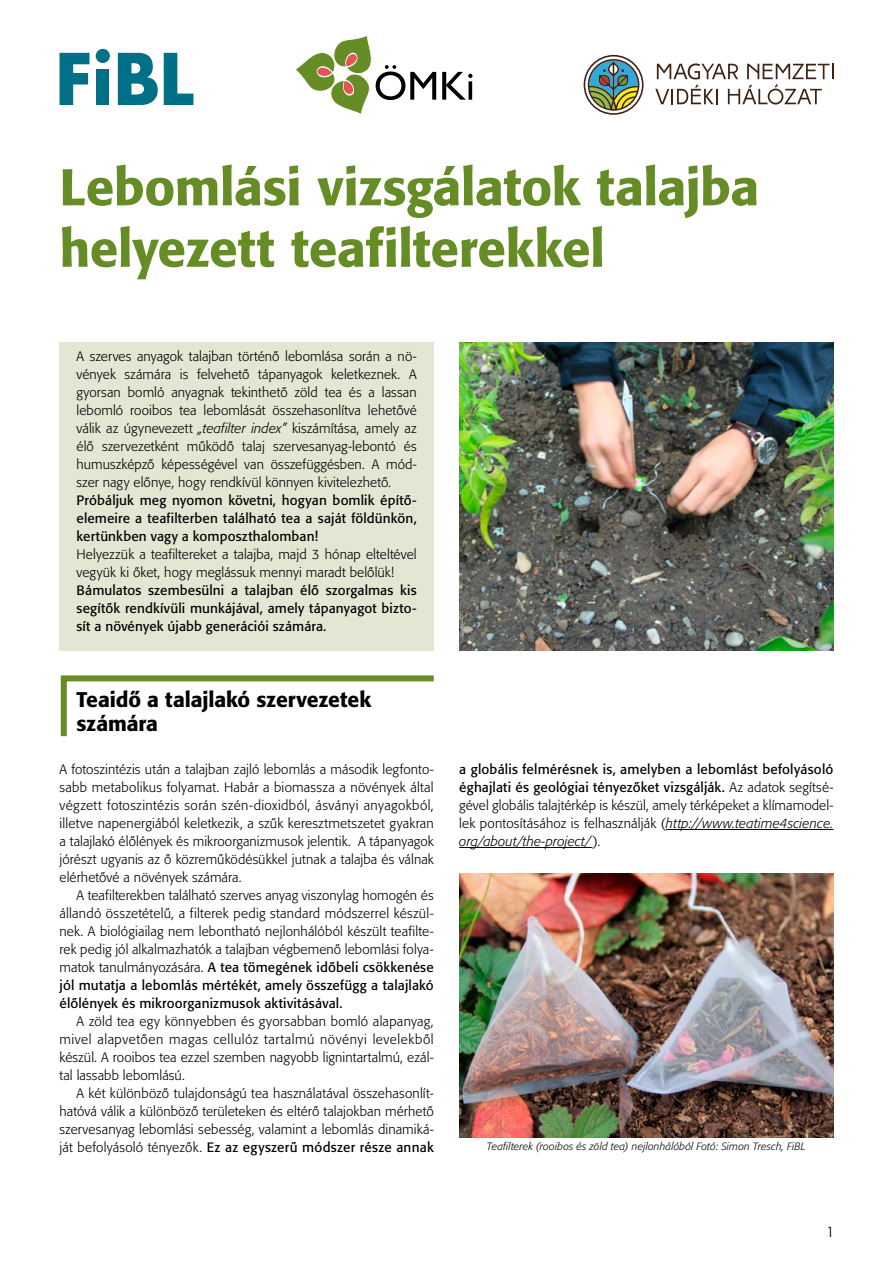
<style>
.page{position:relative;width:893px;height:1263px;background:#fff}
.page>*{position:absolute;margin:0;border:0;box-sizing:border-box;transform-origin:0 0}
.t1{font:500 51px/61.5px "Formata";letter-spacing:-.01em;color:#658c25}
.t2{font:500 21px/24px "Formata";letter-spacing:-.005em;color:#000}
.t3{font:300 15px "Formata";color:#000}
.t4{font:300 13.5px/18px "Formata";letter-spacing:.01em;color:#000;text-align:justify}
.t5{font:13.5px/18px "Formata";letter-spacing:.01em;color:#000;text-align:justify}
.t6{font:italic 300 10.5px "Formata";letter-spacing:.015em;color:#000}
.s1{font-style:italic}
.s2{font-weight:400}
</style>
<div class="page">
<img style="left:459px;top:342px;width:374px;height:309px">
<svg style="left:60px;top:675px;width:374px;height:62px"></svg>
<div style="left:60px;top:342px;width:374px;height:309px;background:#e2e6d2"></div>
<svg style="left:442px;top:72px;width:30px;height:28px"></svg>
<svg style="left:296px;top:35px;width:140px;height:79px"></svg>
<svg style="left:655px;top:63px;width:178px;height:42px"></svg>
<svg style="left:584px;top:55px;width:59px;height:60px"></svg>
<hr style="left:666px;top:829px;width:167px;height:1px;background:#000">
<hr style="left:459px;top:847px;width:133px;height:1px;background:#000">
<img style="left:459px;top:873px;width:374px;height:264px">
<svg style="left:118px;top:53px;width:40px;height:52px"></svg>
<div style="left:96px;top:49px;width:14px;height:14px;background:#007087;border-radius:50%"></div>
<svg style="left:60px;top:53px;width:30px;height:52px"></svg>
<svg style="left:164px;top:53px;width:29px;height:52px"></svg>
<div style="left:97px;top:69px;width:12px;height:36px;background:#007087"></div>
<h1 class="t1" style="left:60px;top:156px;width:701px">Lebomlási vizsgálatok talajba helyezett teafilterekkel</h1>
<p class="t4" style="left:77px;top:347px;width:342px">A szerves anyagok talajban történő lebomlása során a nö&shy;vények számára is felvehető tápanyagok keletkeznek. A gyorsan bomló anyagnak tekinthető zöld tea és a lassan lebomló rooibos tea lebomlását összehasonlítva lehetővé válik az úgynevezett <span class="s1">„teafilter index”</span> kiszámítása, amely az élő szervezetként működő talaj szervesanyag-lebontó és humuszképző képességével van összefüggésben. A mód&shy;szer nagy előnye, hogy rendkívül könnyen kivitelezhető.</p>
<p class="t5" style="left:77px;top:491px;width:342px">Próbáljuk meg nyomon követni, hogyan bomlik építő&shy;elemeire a teafilterben található tea a saját földünkön, kertünkben vagy a komposzthalomban!</p>
<p class="t4" style="left:77px;top:545px;width:342px">Helyezzük a teafiltereket a talajba, majd 3 hónap elteltével vegyük ki őket, hogy meglássuk mennyi maradt belőlük!</p>
<p class="t5" style="left:77px;top:581px;width:342px">Bámulatos szembesülni a talajban élő szorgalmas kis segítők rendkívüli munkájával, amely tápanyagot bizto&shy;sít a növények újabb generációi számára.</p>
<h2 class="t2" style="left:77px;top:687px;width:296px">Teaidő a talajlakó szervezetek számára</h2>
<p class="t4" style="left:60px;top:760px;width:376px">A fotoszintézis után a talajban zajló lebomlás a második legfonto&shy;sabb metabolikus folyamat. Habár a biomassza a növények által végzett fotoszintézis során szén-dioxidból, ásványi anyagokból, illetve napenergiából keletkezik, a szűk keresztmetszetet gyakran a talajlakó élőlények és mikroorganizmusok jelentik. A tápanyagok jórészt ugyanis az ő közreműködésükkel jutnak a talajba és válnak elérhetővé a növények számára.</p>
<p class="t4" style="left:60px;top:886px;width:376px;text-indent:17px">A teafilterekben található szerves anyag viszonylag homogén és állandó összetételű, a filterek pedig standard módszerrel készül&shy;nek. A biológiailag nem lebontható nejlonhálóból készült teafilte&shy;rek pedig jól alkalmazhatók a talajban végbemenő lebomlási folya&shy;matok tanulmányozására. <span class="s2">A tea tömegének időbeli csökkenése jól mutatja a lebomlás mértékét, amely összefügg a talajlakó élőlények és mikroorganizmusok aktivitásával.</span></p>
<p class="t4" style="left:60px;top:1012px;width:376px;text-indent:17px">A zöld tea egy könnyebben és gyorsabban bomló alapanyag, mivel alapvetően magas cellulóz tartalmú növényi levelekből készül. A rooibos tea ezzel szemben nagyobb lignintartalmú, ezál&shy;tal lassabb lebomlású.</p>
<p class="t4" style="left:60px;top:1084px;width:376px;text-indent:17px">A két különböző tulajdonságú tea használatával összehasonlít&shy;hatóvá válik a különböző területeken és eltérő talajokban mérhető szervesanyag lebomlási sebesség, valamint a lebomlás dinamiká&shy;ját befolyásoló tényezők. <span class="s2">Ez az egyszerű módszer része annak</span></p>
<p class="t4" style="left:459px;top:760px;width:376px"><span class="s2">a globális felmérésnek is, amelyben a lebomlást befolyásoló éghajlati és geológiai tényezőket vizsgálják.</span> Az adatok segítsé&shy;gével globális talajtérkép is készül, amely térképeket a klímamodel&shy;lek pontosításához is felhasználják (<span class="s1">http://www.teatime4science. org/about/the-project/</span>).</p>
<p class="t6" style="left:487px;top:1140px;width:320px">Teafilterek (rooibos és zöld tea) nejlonhálóból Fotó: Simon Tresch, FiBL</p>
<p class="t3" style="left:826px;top:1223px;width:10px">1</p>
</div>
